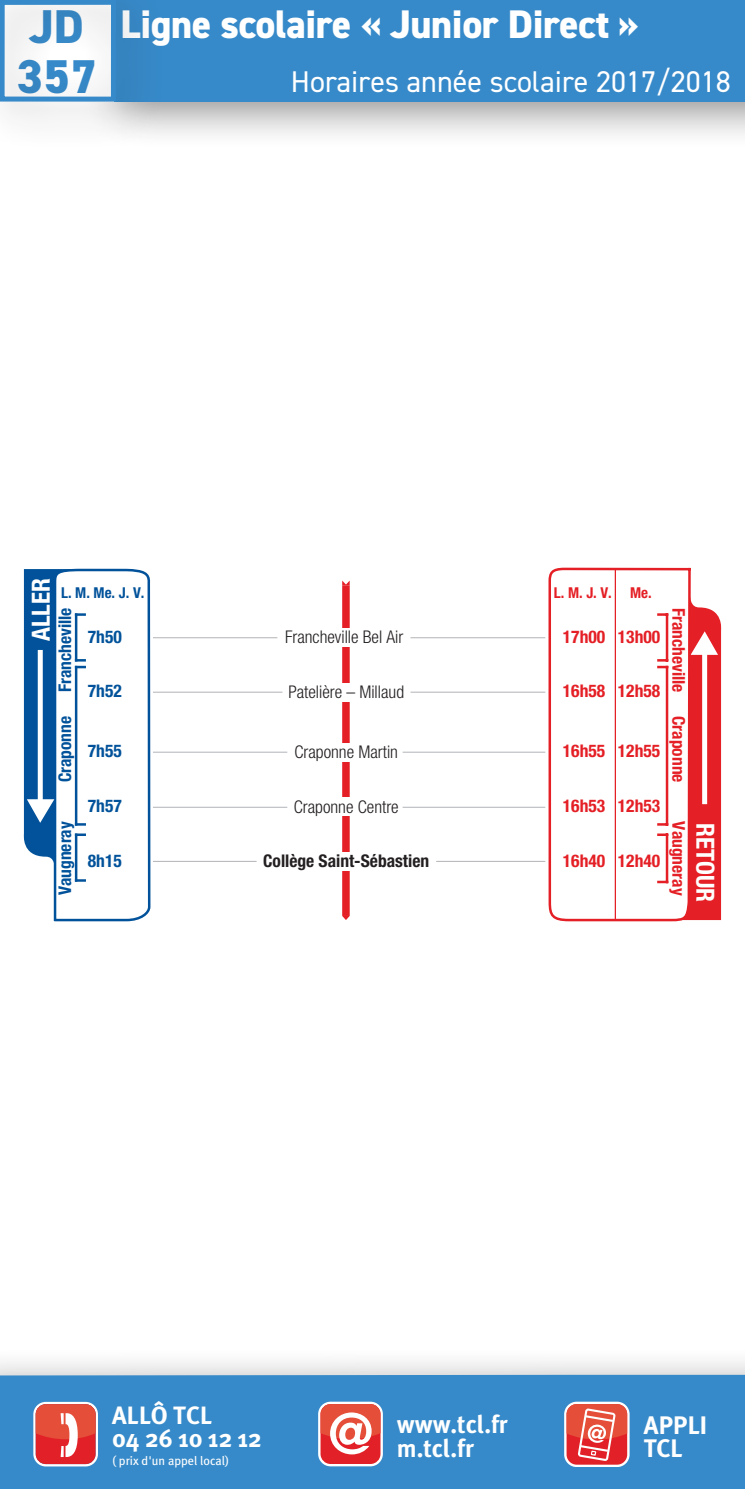
<style>
.page{position:relative;width:745px;height:1489px;background:#fff}
.page>*{position:absolute;margin:0;border:0;box-sizing:border-box;transform-origin:0 0}
.t1{font:800 47.5px "DIN2014";color:#378ac9}
.t2{font:800 40px "DIN2014";letter-spacing:-.01em;color:#fff}
.t3{font:30px "DIN2014";color:#fff}
.t4{font:700 25.25px/23.8px "Meta Plus";letter-spacing:-.005em;color:#fff}
.t5{font:700 25px/23.2px "Meta Plus";color:#fff}
.t6{font:700 condensed 25px "Helvetica Neue LT Std";color:#fff}
.t7{font:700 condensed 17.5px "Helvetica Neue LT Std";color:#e41f25}
.t8{font:300 condensed 17.5px "Helvetica Neue LT Std";color:#231f20}
.t9{font:700 condensed 17.5px "Helvetica Neue LT Std";color:#01529a}
.t10{font:700 condensed 17.5px "Helvetica Neue LT Std";color:#231f20}
.t11{font:700 condensed 15px "Helvetica Neue LT Std";color:#01529a}
.t12{font:700 condensed 15px "Helvetica Neue LT Std";color:#e41f25}
.t13{font:12.5px "Meta Plus";color:#fff}
.s1{font-size:47.5px;color:#378ac9}
</style>
<div class="page">
<div style="left:85px;top:0;width:659px;height:151px;background:#231f20;opacity:.5"></div>
<div style="left:113px;top:0;width:631px;height:102px;background:#378ac9"></div>
<div style="left:0;top:1345px;width:744px;height:143px;background:#231f20;opacity:.5"></div>
<div style="left:0;top:1374px;width:744px;height:114px;background:#378ac9"></div>
<svg style="left:33px;top:1401px;width:65px;height:65px"></svg>
<svg style="left:318px;top:1401px;width:64px;height:65px"></svg>
<div style="left:320px;top:1403px;width:60px;height:60px;background:#e12127;border-radius:10px"></div>
<svg style="left:320px;top:1403px;width:60px;height:51px"></svg>
<svg style="left:563px;top:1401px;width:66px;height:65px"></svg>
<div style="left:566px;top:1403px;width:60px;height:61px;background:#e12127;border-radius:10px"></div>
<svg style="left:566px;top:1403px;width:60px;height:57px"></svg>
<div style="left:342px;top:585px;width:7px;height:330px;background:#e41f25"></div>
<hr style="left:410px;top:637px;width:135px;height:1px;background:#b2b3b7">
<hr style="left:153px;top:637px;width:124px;height:1px;background:#b2b3b7">
<hr style="left:410px;top:691px;width:135px;height:1px;background:#b2b3b7">
<hr style="left:153px;top:691px;width:129px;height:1px;background:#b2b3b7">
<hr style="left:402px;top:751px;width:143px;height:1px;background:#b2b3b7">
<hr style="left:153px;top:751px;width:134px;height:1px;background:#b2b3b7">
<hr style="left:402px;top:806px;width:143px;height:1px;background:#b2b3b7">
<hr style="left:153px;top:806px;width:134px;height:1px;background:#b2b3b7">
<svg style="left:24px;top:568px;width:127px;height:353px"></svg>
<svg style="left:548px;top:567px;width:143px;height:354px"></svg>
<svg style="left:658px;top:583px;width:62px;height:337px"></svg>
<hr style="left:614px;top:569px;width:1px;height:351px;background:#e41f25">
<svg style="left:342px;top:580px;width:7px;height:5px"></svg>
<svg style="left:342px;top:915px;width:7px;height:5px"></svg>
<div style="left:335px;top:628px;width:22px;height:19px;background:#fff"></div>
<div style="left:335px;top:682px;width:22px;height:19px;background:#fff"></div>
<div style="left:335px;top:742px;width:22px;height:19px;background:#fff"></div>
<div style="left:335px;top:797px;width:22px;height:19px;background:#fff"></div>
<hr style="left:436px;top:861px;width:109px;height:1px;background:#b2b3b7">
<hr style="left:153px;top:861px;width:103px;height:1px;background:#b2b3b7">
<div style="left:335px;top:851px;width:22px;height:19px;background:#fff"></div>
<div style="left:0;top:0;width:164px;height:151px;background:#231f20;opacity:.5"></div>
<div style="left:0;top:0;width:116px;height:102px;border:5px solid #378ac9"></div>
<h2 class="t2" style="left:29px;top:-2px;width:611px"><span class="s1">JD</span> Ligne scolaire « Junior Direct »</h2>
<h1 class="t1" style="left:17px;top:45px;width:81px">357</h1>
<h3 class="t3" style="left:291px;top:63px;width:441px">Horaires année scolaire 2017/2018</h3>
<h3 class="t6" style="left:26px;top:641px;width:64px;rotate:-90deg">ALLER</h3>
<p class="t11" style="left:61px;top:584px;width:85px">L. M. Me. J. V.</p>
<p class="t12" style="left:553px;top:583px;width:99px">L. M. J. V. Me.</p>
<p class="t9" style="left:54px;top:692px;width:86px;rotate:-90deg">Francheville</p>
<p class="t9" style="left:88px;top:626px;width:35px">7h50</p>
<p class="t9" style="left:88px;top:680px;width:35px">7h52</p>
<p class="t8" style="left:285px;top:627px;width:120px">Francheville Bel Air</p>
<p class="t8" style="left:288px;top:681px;width:117px">Patelière – Millaud</p>
<p class="t7" style="left:562px;top:626px;width:44px">17h00</p>
<p class="t7" style="left:562px;top:680px;width:44px">16h58</p>
<p class="t7" style="left:617px;top:626px;width:44px">13h00</p>
<p class="t7" style="left:617px;top:680px;width:44px">12h58</p>
<p class="t7" style="left:688px;top:607px;width:86px;rotate:90deg">Francheville</p>
<p class="t9" style="left:54px;top:782px;width:68px;rotate:-90deg">Craponne</p>
<p class="t9" style="left:88px;top:740px;width:35px">7h55</p>
<p class="t9" style="left:88px;top:795px;width:35px">7h57</p>
<p class="t8" style="left:294px;top:741px;width:105px">Craponne Martin</p>
<p class="t8" style="left:294px;top:796px;width:106px">Craponne Centre</p>
<p class="t7" style="left:562px;top:740px;width:44px">16h55</p>
<p class="t7" style="left:562px;top:795px;width:44px">16h53</p>
<p class="t7" style="left:617px;top:740px;width:44px">12h55</p>
<p class="t7" style="left:617px;top:795px;width:44px">12h53</p>
<p class="t7" style="left:688px;top:716px;width:68px;rotate:90deg">Craponne</p>
<p class="t7" style="left:688px;top:821px;width:75px;rotate:90deg">Vaugneray</p>
<p class="t9" style="left:54px;top:895px;width:75px;rotate:-90deg">Vaugneray</p>
<h3 class="t6" style="left:720px;top:822px;width:81px;rotate:90deg">RETOUR</h3>
<p class="t10" style="left:263px;top:849px;width:167px">Collège Saint-Sébastien</p>
<p class="t9" style="left:88px;top:850px;width:35px">8h15</p>
<p class="t7" style="left:562px;top:850px;width:44px">16h40</p>
<p class="t7" style="left:617px;top:850px;width:44px">12h40</p>
<h3 class="t5" style="left:112px;top:1403px;width:151px">ALLÔ TCL<br>04 26 10 12 12</h3>
<p class="t13" style="left:112px;top:1453px;width:119px">( prix d'un appel local)</p>
<h3 class="t5" style="left:396px;top:1412px;width:112px">www.tcl.fr m.tcl.fr</h3>
<h3 class="t4" style="left:643px;top:1412px;width:65px">APPLI<br>TCL</h3>
</div>
